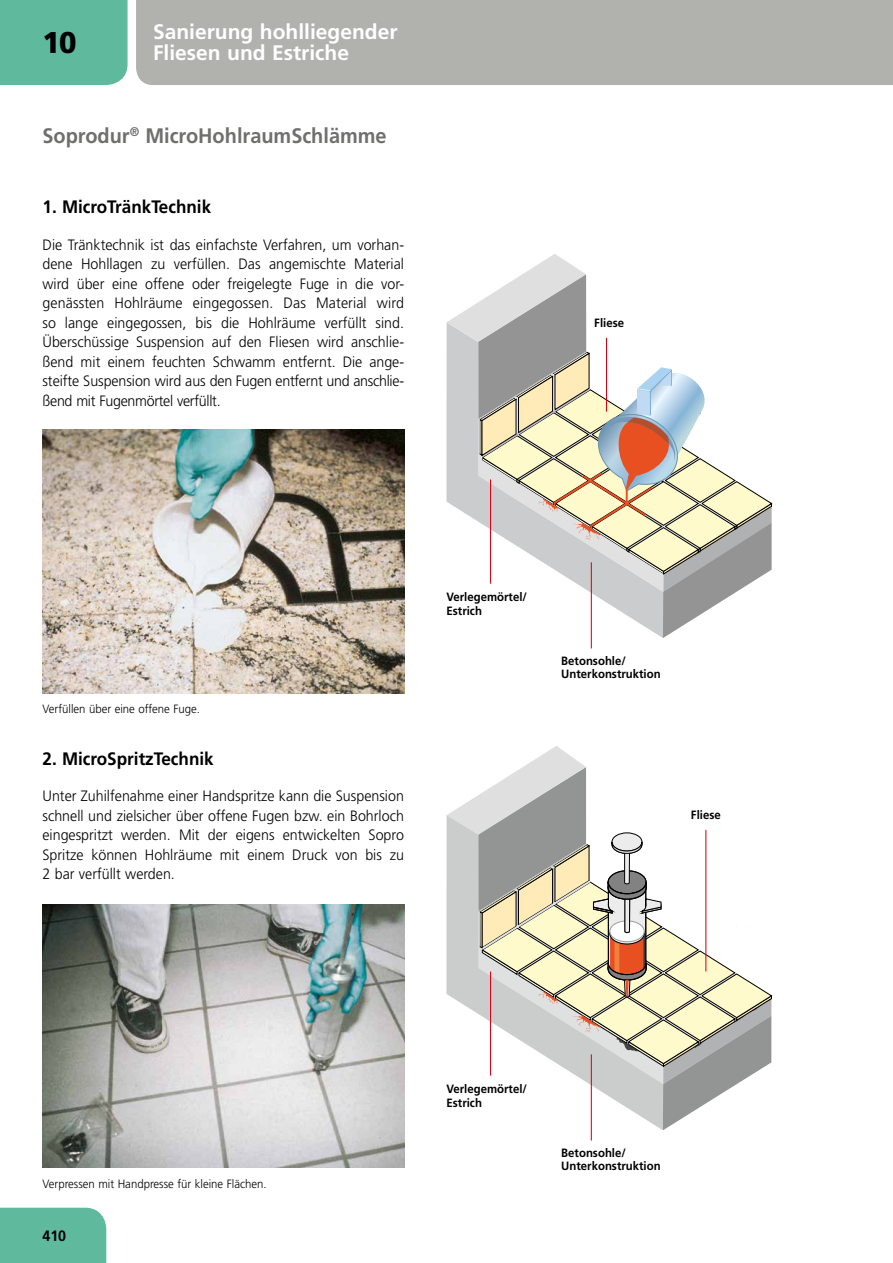
<style>
.page{position:relative;width:893px;height:1263px;background:#fff}
.page>*{position:absolute;margin:0;border:0;box-sizing:border-box;transform-origin:0 0}
.t1{font:900 30px "Frutiger LT";color:#000;scale:.95 1}
.t2{font:700 21px "Frutiger LT";color:#fff}
.t3{font:700 21px "Frutiger LT";color:#6f6f6e;scale:.95 1}
.t4{font:700 18px "Frutiger LT";color:#000;scale:.95 1}
.t5{font:300 15px/19.5px "Frutiger LT";letter-spacing:-.01em;color:#000;text-align:justify;scale:.95 1}
.t6{font:700 15px "Frutiger LT";color:#000;scale:.95 1}
.t7{font:700 12px/13.5px "Frutiger LT";color:#000;scale:.95 1}
.t8{font:300 12px "Frutiger LT";color:#000;scale:.95 1}
</style>
<div class="page">
<div style="left:0;top:1208px;width:106px;height:55px;background:#5fb99d"></div>
<div style="left:0;top:0;width:128px;height:85px;background:#5fb99d"></div>
<div style="left:136px;top:0;width:757px;height:85px;background:#b1b1ad"></div>
<img style="left:43px;top:429px;width:361px;height:264px">
<img style="left:43px;top:904px;width:361px;height:264px">
<svg style="left:446px;top:746px;width:326px;height:384px"></svg>
<hr style="left:705px;top:830px;width:1px;height:141px;background:#e3000f">
<hr style="left:490px;top:971px;width:1px;height:105px;background:#e3000f">
<hr style="left:591px;top:1054px;width:1px;height:86px;background:#e3000f">
<svg style="left:447px;top:254px;width:325px;height:384px"></svg>
<hr style="left:606px;top:338px;width:1px;height:74px;background:#e3000f">
<hr style="left:490px;top:479px;width:1px;height:105px;background:#e3000f">
<hr style="left:591px;top:562px;width:1px;height:86px;background:#e3000f">
<h1 class="t1" style="left:43px;top:24px;width:37px">10</h1>
<h2 class="t2" style="left:153px;top:20px;width:246px">Sanierung hohlliegender</h2>
<h2 class="t2" style="left:153px;top:41px;width:198px">Fliesen und Estriche</h2>
<h2 class="t3" style="left:43px;top:124px;width:364px">Soprodur<sup>®</sup> MicroHohlraumSchlämme</h2>
<p class="t4" style="left:43px;top:197px;width:179px">1. MicroTränkTechnik</p>
<p class="t5" style="left:43px;top:235px;width:382px">Die Tränktechnik ist das einfachste Verfahren, um vorhan&shy;dene Hohllagen zu verfüllen. Das angemischte Material wird über eine offene oder freigelegte Fuge in die vor&shy;genässten Hohlräume eingegossen. Das Material wird so lange eingegossen, bis die Hohlräume verfüllt sind.<br>Überschüssige Suspension auf den Fliesen wird anschlie&shy;ßend mit einem feuchten Schwamm entfernt. Die ange&shy;steifte Suspension wird aus den Fugen entfernt und anschlie&shy;ßend mit Fugenmörtel verfüllt.</p>
<p class="t7" style="left:594px;top:317px;width:33px">Fliese</p>
<p class="t8" style="left:43px;top:702px;width:167px">Verfüllen über eine offene Fuge.</p>
<p class="t4" style="left:43px;top:748px;width:182px">2. MicroSpritzTechnik</p>
<p class="t5" style="left:43px;top:786px;width:382px">Unter Zuhilfenahme einer Handspritze kann die Suspension schnell und zielsicher über offene Fugen bzw. ein Bohrloch eingespritzt werden. Mit der eigens entwickelten Sopro Spritze können Hohlräume mit einem Druck von bis zu 2 bar verfüllt werden.</p>
<p class="t7" style="left:446px;top:590px;width:86px">Verlegemörtel/<br>Estrich</p>
<p class="t7" style="left:561px;top:654px;width:106px">Betonsohle/<br>Unterkonstruktion</p>
<p class="t7" style="left:691px;top:808px;width:33px">Fliese</p>
<p class="t8" style="left:43px;top:1177px;width:237px">Verpressen mit Handpresse für kleine Flächen.</p>
<p class="t6" style="left:43px;top:1226px;width:26px">410</p>
<p class="t7" style="left:446px;top:1082px;width:86px">Verlegemörtel/<br>Estrich</p>
<p class="t7" style="left:561px;top:1146px;width:106px">Betonsohle/<br>Unterkonstruktion</p>
</div>
